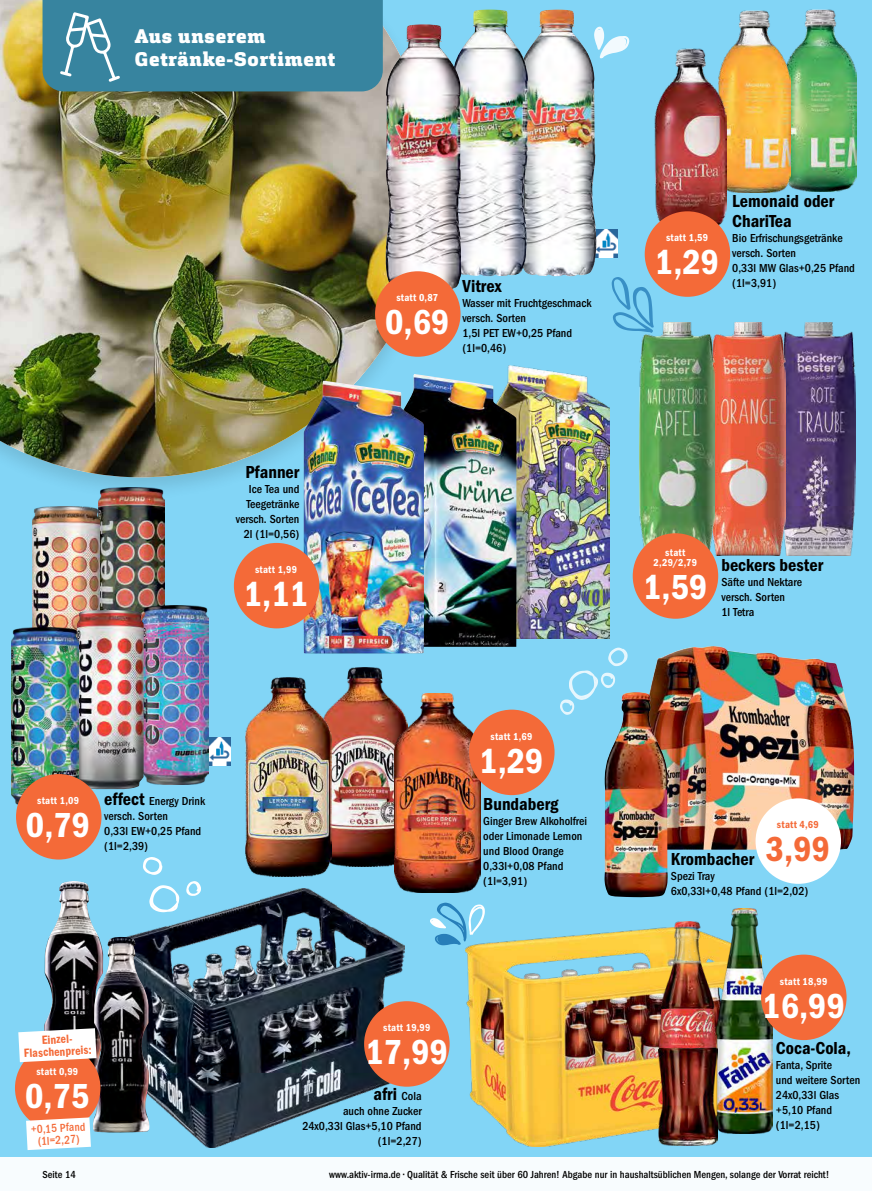
<style>
.page{position:relative;width:872px;height:1191px;background:#82d5f6}
.page>*{position:absolute;margin:0;border:0;box-sizing:border-box;transform-origin:0 0}
.t1{font:36px "ITC Franklin Gothic Std Dm Cd";color:#fff}
.t2{font:36px "ITC Franklin Gothic Std Dm Cd";color:#f46a38}
.t3{font:900 19.5px/23.4px "Cargan";letter-spacing:.04em;color:#fff}
.t4{font:18px/19.5px "ITC Franklin Gothic Std Dm Cd";color:#000}
.t5{font:12.3px/12.3px "ITC Franklin Gothic Std Dm Cd";color:#f46a38;text-align:center;scale:.95 1}
.t6{font:500 condensed 12px/15px "ITC Franklin Gothic Std";color:#000}
.t7{font:500 condensed 12px/12px "ITC Franklin Gothic Std";color:#f46a38;text-align:center;scale:.95 1}
.t8{font:500 condensed 10.65px "ITC Franklin Gothic Std";color:#000}
.t9{font:10.5px/10.5px "ITC Franklin Gothic Std Dm Cd";letter-spacing:.025em;color:#fff;text-align:center}
.t10{font:10.5px "ITC Franklin Gothic Std Dm Cd";letter-spacing:.03em;color:#f46a38}
.t11{font:500 condensed 10.5px "ITC Franklin Gothic Std";color:#000}
.s1{font-family:"ITC Franklin Gothic Std Dm Cd";font-weight:400;font-stretch:normal;font-size:18px}
.s2{font-family:"ITC Franklin Gothic Std";font-weight:500;font-stretch:condensed;font-size:12px}
</style>
<div class="page">
<div style="left:0;top:0;width:447px;height:502px;background:#000;opacity:.12"></div>
<img style="left:0;top:0;width:431px;height:477px">
<div style="left:0;top:1157px;width:872px;height:34px;background:#f8fcfe"></div>
<svg style="left:596px;top:27px;width:33px;height:31px"></svg>
<svg style="left:611px;top:277px;width:42px;height:54px"></svg>
<div style="left:43px;top:0;width:340px;height:91px;background:#37849f"></div>
<svg style="left:560px;top:647px;width:67px;height:68px"></svg>
<svg style="left:155px;top:885px;width:19px;height:4px"></svg>
<svg style="left:186px;top:881px;width:15px;height:8px"></svg>
<svg style="left:143px;top:857px;width:19px;height:18px"></svg>
<svg style="left:430px;top:902px;width:55px;height:43px"></svg>
<img style="left:98px;top:487px;width:67px;height:123px">
<img style="left:33px;top:506px;width:66px;height:122px">
<img style="left:785px;top:323px;width:70px;height:232px">
<img style="left:714px;top:323px;width:71px;height:232px">
<img style="left:639px;top:323px;width:75px;height:232px">
<div style="left:632px;top:533px;width:86px;height:86px;background:#f46a38;border-radius:50%"></div>
<img style="left:331px;top:667px;width:63px;height:199px">
<img style="left:246px;top:677px;width:85px;height:200px">
<img style="left:394px;top:693px;width:86px;height:199px">
<div style="left:469px;top:709px;width:85px;height:86px;background:#f46a38;border-radius:50%"></div>
<img style="left:507px;top:365px;width:102px;height:273px">
<img style="left:394px;top:374px;width:122px;height:273px">
<img style="left:304px;top:381px;width:120px;height:272px">
<div style="left:234px;top:543px;width:85px;height:85px;background:#f46a38;border-radius:50%"></div>
<img style="left:790px;top:10px;width:66px;height:181px">
<img style="left:726px;top:11px;width:64px;height:181px">
<img style="left:655px;top:49px;width:71px;height:181px">
<div style="left:644px;top:211px;width:86px;height:86px;background:#f46a38;border-radius:50%"></div>
<img style="left:596px;top:229px;width:21px;height:28px">
<img style="left:528px;top:10px;width:68px;height:266px">
<img style="left:461px;top:10px;width:67px;height:266px">
<img style="left:385px;top:24px;width:76px;height:267px">
<div style="left:375px;top:271px;width:85px;height:86px;background:#f46a38;border-radius:50%"></div>
<img style="left:209px;top:737px;width:22px;height:28px">
<img style="left:142px;top:605px;width:67px;height:180px">
<img style="left:77px;top:610px;width:67px;height:179px">
<img style="left:12px;top:628px;width:66px;height:177px">
<div style="left:16px;top:774px;width:85px;height:85px;background:#f46a38;border-radius:50%"></div>
<img style="left:465px;top:928px;width:296px;height:218px">
<img style="left:717px;top:909px;width:55px;height:224px">
<img style="left:659px;top:921px;width:58px;height:224px">
<div style="left:761px;top:954px;width:85px;height:86px;background:#f46a38;border-radius:50%"></div>
<img style="left:118px;top:889px;width:286px;height:258px">
<div style="left:364px;top:1001px;width:85px;height:85px;background:#f46a38;border-radius:50%"></div>
<img style="left:650px;top:646px;width:204px;height:203px">
<img style="left:604px;top:692px;width:63px;height:205px">
<div style="left:755px;top:798px;width:86px;height:86px;background:#fff;border-radius:50%"></div>
<img style="left:44px;top:881px;width:55px;height:182px">
<img style="left:93px;top:937px;width:56px;height:195px">
<div style="left:15px;top:1045px;width:85px;height:85px;background:#f46a38;border-radius:50%"></div>
<svg style="left:26px;top:1117px;width:65px;height:33px;background:#f5f3f2"></svg>
<svg style="left:18px;top:1028px;width:78px;height:34px;background:#efecec"></svg>
<h2 class="t3" style="left:135px;top:24px;width:202px">Aus unserem<br>Getränke-Sortiment</h2>
<h3 class="t4" style="left:245px;top:462px;width:55px">Pfanner</h3>
<p class="t6" style="left:236px;top:481px;width:65px;text-align:right">Ice Tea und<br>Teegetränke versch. Sorten<br>2l (1l=0,56)</p>
<p class="t9" style="left:255px;top:564px;width:44px">statt 1,99</p>
<h1 class="t1" style="left:244px;top:573px;width:66px">1,11</h1>
<p class="t9" style="left:37px;top:795px;width:44px">statt 1,09</p>
<h1 class="t1" style="left:26px;top:804px;width:66px">0,79</h1>
<p class="t6" style="left:104px;top:794px;width:102px"><span class="s1">effect</span> Energy Drink versch. Sorten<br>0,33l EW+0,25 Pfand (1l=2,39)</p>
<p class="t9" style="left:396px;top:292px;width:43px">statt 0,87</p>
<h1 class="t1" style="left:385px;top:302px;width:66px">0,69</h1>
<h3 class="t4" style="left:462px;top:276px;width:41px">Vitrex</h3>
<p class="t6" style="left:462px;top:295px;width:131px">Wasser mit Fruchtgeschmack versch. Sorten<br>1,5l PET EW+0,25 Pfand (1l=0,46)</p>
<p class="t9" style="left:490px;top:731px;width:44px">statt 1,69</p>
<h1 class="t1" style="left:479px;top:740px;width:66px">1,29</h1>
<h3 class="t4" style="left:483px;top:794px;width:77px">Bundaberg</h3>
<p class="t6" style="left:483px;top:813px;width:105px">Ginger Brew Alkoholfrei oder Limonade Lemon und Blood Orange<br>0,33l+0,08 Pfand (1l=3,91)</p>
<p class="t5" style="left:23px;top:1035px;width:73px;rotate:-3deg">Einzel-<br>Flaschenpreis:</p>
<p class="t9" style="left:36px;top:1066px;width:43px">statt 0,99</p>
<h1 class="t1" style="left:25px;top:1075px;width:66px">0,75</h1>
<p class="t7" style="left:31px;top:1123px;width:59px;rotate:-3deg">+0,15 Pfand (1l=2,27)</p>
<p class="t9" style="left:383px;top:1022px;width:49px">statt 19,99</p>
<h1 class="t1" style="left:365px;top:1031px;width:84px">17,99</h1>
<h3 class="t4" style="left:373px;top:1084px;width:50px">afri <span class="s2">Cola</span></h3>
<p class="t6" style="left:302px;top:1103px;width:121px;text-align:right">auch ohne Zucker<br>24x0,33l Glas+5,10 Pfand (1l=2,27)</p>
<p class="t9" style="left:666px;top:232px;width:44px">statt 1,59</p>
<h1 class="t1" style="left:655px;top:242px;width:66px">1,29</h1>
<h3 class="t4" style="left:732px;top:192px;width:104px">Lemonaid oder<br>ChariTea</h3>
<p class="t6" style="left:732px;top:231px;width:124px">Bio Erfrischungsgetränke versch. Sorten<br>0,33l MW Glas+0,25 Pfand (1l=3,91)</p>
<p class="t9" style="left:653px;top:547px;width:45px">statt<br>2,29/2,79</p>
<h1 class="t1" style="left:643px;top:567px;width:66px">1,59</h1>
<h3 class="t4" style="left:721px;top:555px;width:103px">beckers bester</h3>
<p class="t6" style="left:721px;top:575px;width:82px">Säfte und Nektare versch. Sorten<br>1l Tetra</p>
<p class="t10" style="left:777px;top:818px;width:43px">statt 4,69</p>
<h1 class="t2" style="left:765px;top:828px;width:66px">3,99</h1>
<h3 class="t4" style="left:671px;top:849px;width:85px">Krombacher</h3>
<p class="t6" style="left:671px;top:869px;width:139px">Spezi Tray<br>6x0,33l+0,48 Pfand (1l=2,02)</p>
<p class="t9" style="left:780px;top:976px;width:49px">statt 18,99</p>
<h1 class="t1" style="left:762px;top:985px;width:84px">16,99</h1>
<h3 class="t4" style="left:776px;top:1038px;width:77px">Coca-Cola,</h3>
<p class="t6" style="left:776px;top:1057px;width:86px">Fanta, Sprite<br>und weitere Sorten<br>24x0,33l Glas +5,10 Pfand (1l=2,15)</p>
<p class="t11" style="left:43px;top:1168px;width:35px">Seite 14</p>
<p class="t8" style="left:329px;top:1168px;width:502px">www.aktiv-irma.de • Qualität &amp; Frische seit über 60 Jahren! Abgabe nur in haushaltsüblichen Mengen, solange der Vorrat reicht!</p>
</div>
